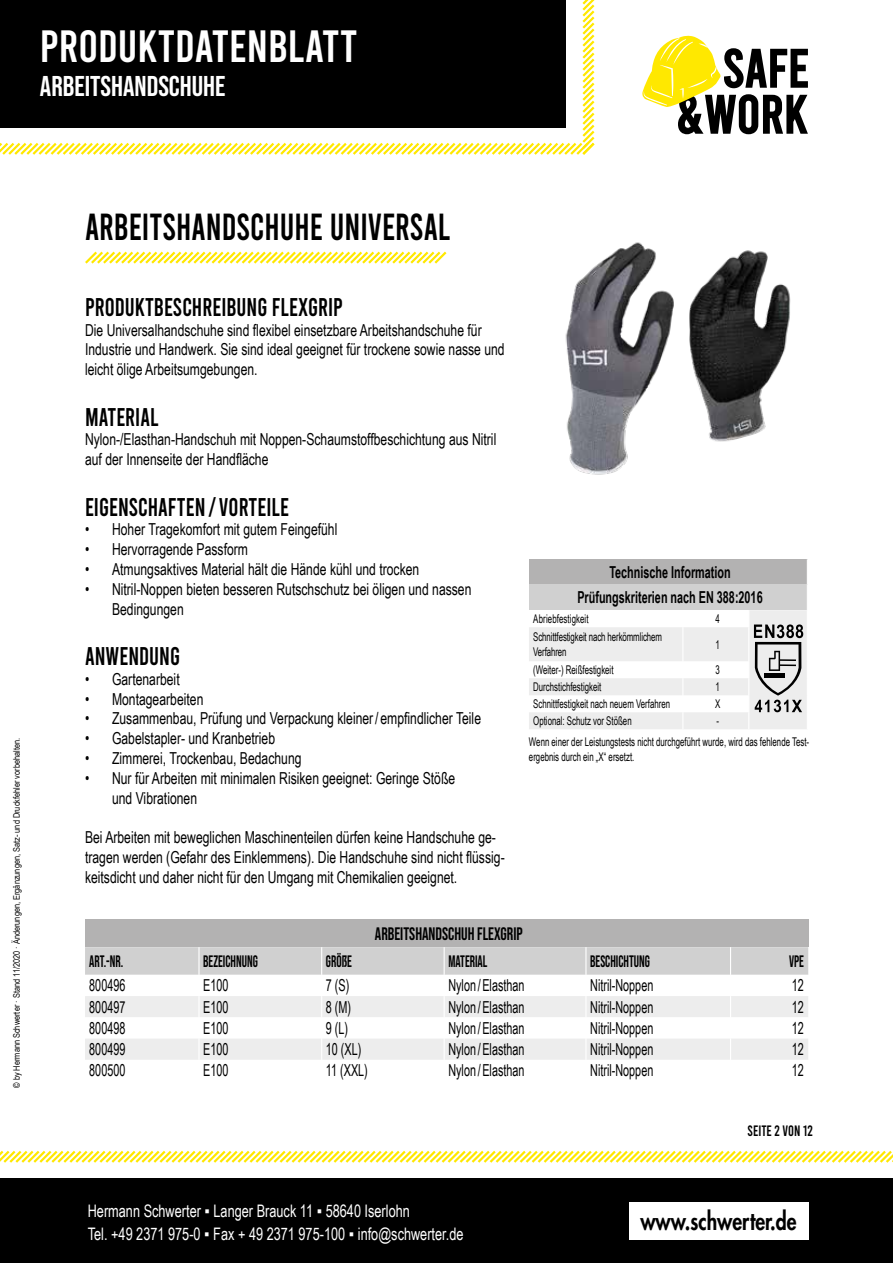
<style>
.page{position:relative;width:893px;height:1263px;background:#fff}
.page>*{position:absolute;margin:0;border:0;box-sizing:border-box;transform-origin:0 0}
.t1{font:45px "Bebas";color:#fff}
.t2{font:37.5px "Bebas";color:#000;scale:.9 1}
.t3{font:28.5px "Bebas Neue";color:#fff}
.t4{font:25.5px "Bebas";color:#000;scale:.9 1}
.t5{font:800 24.3px "Futura Std";color:#000;scale:.8 1}
.t6{font:18px "Bebas Neue";color:#000;scale:.9 1}
.t7{font:17.25px/22.5px "Arial Narrow";color:#fff;scale:.9 1}
.t8{font:16.5px/19.8px "Arial Narrow";color:#000;scale:.9 1}
.t9{font:16.5px "Arial Narrow";color:#000;scale:.8 1}
.t10{font:700 16.5px/25.5px "Arial Narrow";color:#000;text-align:center;scale:.8 1}
.t11{font:16.5px "Bebas Neue";color:#000;scale:.8 1}
.t12{font:15px "Bebas";color:#000;scale:.9 1}
.t13{font:12px/15px "Arial Narrow";color:#000;scale:.8 1}
.t14{font:9px "Arial Narrow";color:#000}
</style>
<div class="page">
<div style="left:0;top:1178px;width:893px;height:85px;background:#000"></div>
<div style="left:629px;top:1202px;width:179px;height:37px;background:#fff"></div>
<svg style="left:0;top:1150px;width:893px;height:13px"></svg>
<svg style="left:0;top:0;width:595px;height:155px;background:#36352b"></svg>
<svg style="left:642px;top:36px;width:166px;height:98px"></svg>
<div style="left:85px;top:919px;width:723px;height:28px;background:#b3b2b2"></div>
<svg style="left:85px;top:947px;width:723px;height:113px"></svg>
<img style="left:565px;top:242px;width:226px;height:233px">
<svg style="left:529px;top:559px;width:279px;height:170px"></svg>
<svg style="left:85px;top:251px;width:362px;height:13px"></svg>
<h1 class="t1" style="left:40px;top:24px;width:319px">PRODUKTDATENBLATT</h1>
<h3 class="t3" style="left:40px;top:70px;width:187px">ARBEITSHANDSCHUHE</h3>
<p class="t14" style="left:10px;top:1088px;width:351px;rotate:-90deg">© by Hermann Schwerter · Stand 11/2020 · Änderungen, Ergänzungen, Satz- und Druckfehler vorbehalten.</p>
<h2 class="t2" style="left:85px;top:208px;width:408px">ARBEITSHANDSCHUHE UNIVERSAL</h2>
<h3 class="t4" style="left:85px;top:294px;width:286px">PRODUKTBESCHREIBUNG FLEXGRIP</h3>
<p class="t8" style="left:85px;top:319px;width:468px">Die Universalhandschuhe sind flexibel einsetzbare Arbeitshandschuhe für<br>Industrie und Handwerk. Sie sind ideal geeignet für trockene sowie nasse und leicht ölige Arbeitsumgebungen.</p>
<h3 class="t4" style="left:85px;top:404px;width:83px">MATERIAL</h3>
<p class="t8" style="left:85px;top:429px;width:458px">Nylon-/Elasthan-Handschuh mit Noppen-Schaumstoffbeschichtung aus Nitril auf der Innenseite der Handfläche</p>
<h3 class="t4" style="left:85px;top:494px;width:228px">EIGENSCHAFTEN / VORTEILE</h3>
<p class="t8" style="left:85px;top:519px;width:282px">• Hoher Tragekomfort mit gutem Feingefühl</p>
<p class="t8" style="left:85px;top:539px;width:183px">• Hervorragende Passform</p>
<p class="t8" style="left:85px;top:559px;width:373px">• Atmungsaktives Material hält die Hände kühl und trocken</p>
<p class="t8" style="left:112px;top:578px;width:401px;text-indent:-27px">• Nitril-Noppen bieten besseren Rutschschutz bei öligen und nassen<br>Bedingungen</p>
<h3 class="t4" style="left:85px;top:643px;width:107px">ANWENDUNG</h3>
<p class="t8" style="left:85px;top:668px;width:107px">• Gartenarbeit</p>
<p class="t8" style="left:85px;top:688px;width:133px">• Montagearbeiten</p>
<p class="t8" style="left:85px;top:708px;width:442px">• Zusammenbau, Prüfung und Verpackung kleiner/ empfindlicher Teile</p>
<p class="t8" style="left:85px;top:728px;width:213px">• Gabelstapler- und Kranbetrieb</p>
<p class="t8" style="left:85px;top:748px;width:242px">• Zimmerei, Trockenbau, Bedachung</p>
<p class="t8" style="left:112px;top:767px;width:383px;text-indent:-27px">• Nur für Arbeiten mit minimalen Risiken geeignet: Geringe Stöße und Vibrationen</p>
<p class="t8" style="left:85px;top:827px;width:468px">Bei Arbeiten mit beweglichen Maschinenteilen dürfen keine Handschuhe ge&shy;tragen werden (Gefahr des Einklemmens). Die Handschuhe sind nicht flüssig&shy;keitsdicht und daher nicht für den Umgang mit Chemikalien geeignet.</p>
<p class="t10" style="left:577px;top:559px;width:233px">Technische Information<br>Prüfungskriterien nach EN 388:2016</p>
<p class="t13" style="left:533px;top:611px;width:71px">Abriebfestigkeit</p>
<p class="t13" style="left:715px;top:611px;width:7px">4</p>
<p class="t13" style="left:533px;top:629px;width:162px">Schnittfestigkeit nach herkömmlichem<br>Verfahren</p>
<p class="t13" style="left:715px;top:636px;width:7px">1</p>
<p class="t13" style="left:533px;top:662px;width:102px">(Weiter-) Reißfestigkeit</p>
<p class="t13" style="left:715px;top:662px;width:7px">3</p>
<p class="t13" style="left:533px;top:679px;width:87px">Durchstichfestigkeit</p>
<p class="t13" style="left:715px;top:679px;width:7px">1</p>
<p class="t13" style="left:533px;top:696px;width:173px">Schnittfestigkeit nach neuem Verfahren</p>
<p class="t13" style="left:715px;top:696px;width:8px">X</p>
<p class="t13" style="left:533px;top:713px;width:125px">Optional: Schutz vor Stößen</p>
<p class="t13" style="left:529px;top:710px;width:352px;line-height:21px;text-indent:187px">-<br>Wenn einer der Leistungstests nicht durchgeführt wurde, wird das fehlende Test-</p>
<p class="t13" style="left:529px;top:748px;width:133px">ergebnis durch ein „X“ ersetzt.</p>
<p class="t6" style="left:375px;top:924px;width:166px">ARBEITSHANDSCHUH FLEXGRIP</p>
<p class="t11" style="left:89px;top:952px;width:44px">ART.-NR.</p>
<p class="t11" style="left:203px;top:952px;width:70px">BEZEICHNUNG</p>
<p class="t11" style="left:326px;top:952px;width:34px">GRÖßE</p>
<p class="t11" style="left:448px;top:952px;width:50px">MATERIAL</p>
<p class="t11" style="left:590px;top:952px;width:76px">BESCHICHTUNG</p>
<p class="t11" style="left:789px;top:952px;width:20px">VPE</p>
<p class="t9" style="left:89px;top:973px;width:47px">800496</p>
<p class="t9" style="left:203px;top:973px;width:33px">E100</p>
<p class="t9" style="left:326px;top:973px;width:31px">7 (S)</p>
<p class="t9" style="left:448px;top:973px;width:97px">Nylon /Elasthan</p>
<p class="t9" style="left:590px;top:973px;width:80px">Nitril-Noppen</p>
<p class="t9" style="left:792px;top:973px;width:17px">12</p>
<p class="t9" style="left:89px;top:995px;width:47px">800497</p>
<p class="t9" style="left:203px;top:995px;width:33px">E100</p>
<p class="t9" style="left:326px;top:995px;width:33px">8 (M)</p>
<p class="t9" style="left:448px;top:995px;width:97px">Nylon /Elasthan</p>
<p class="t9" style="left:590px;top:995px;width:80px">Nitril-Noppen</p>
<p class="t9" style="left:792px;top:995px;width:17px">12</p>
<p class="t9" style="left:89px;top:1016px;width:47px">800498</p>
<p class="t9" style="left:203px;top:1016px;width:33px">E100</p>
<p class="t9" style="left:326px;top:1016px;width:29px">9 (L)</p>
<p class="t9" style="left:448px;top:1016px;width:97px">Nylon /Elasthan</p>
<p class="t9" style="left:590px;top:1016px;width:80px">Nitril-Noppen</p>
<p class="t9" style="left:792px;top:1016px;width:17px">12</p>
<p class="t9" style="left:89px;top:1037px;width:47px">800499</p>
<p class="t9" style="left:203px;top:1037px;width:33px">E100</p>
<p class="t9" style="left:326px;top:1037px;width:46px">10 (XL)</p>
<p class="t9" style="left:448px;top:1037px;width:97px">Nylon /Elasthan</p>
<p class="t9" style="left:590px;top:1037px;width:80px">Nitril-Noppen</p>
<p class="t9" style="left:792px;top:1037px;width:17px">12</p>
<p class="t9" style="left:89px;top:1058px;width:47px">800500</p>
<p class="t9" style="left:203px;top:1058px;width:33px">E100</p>
<p class="t9" style="left:326px;top:1058px;width:54px">11 (XXL)</p>
<p class="t9" style="left:448px;top:1058px;width:97px">Nylon /Elasthan</p>
<p class="t9" style="left:590px;top:1058px;width:80px">Nitril-Noppen</p>
<p class="t9" style="left:792px;top:1058px;width:17px">12</p>
<p class="t12" style="left:748px;top:1123px;width:74px">SEITE 2 VON 12</p>
<p class="t7" style="left:88px;top:1199px;width:419px">Hermann Schwerter ▪ Langer Brauck 11 ▪ 58640 Iserlohn<br>Tel. +49 2371 975-0 ▪ Fax + 49 2371 975-100 ▪ info@schwerter.de</p>
<h3 class="t5" style="left:640px;top:1205px;width:197px">www.schwerter.de</h3>
</div>
